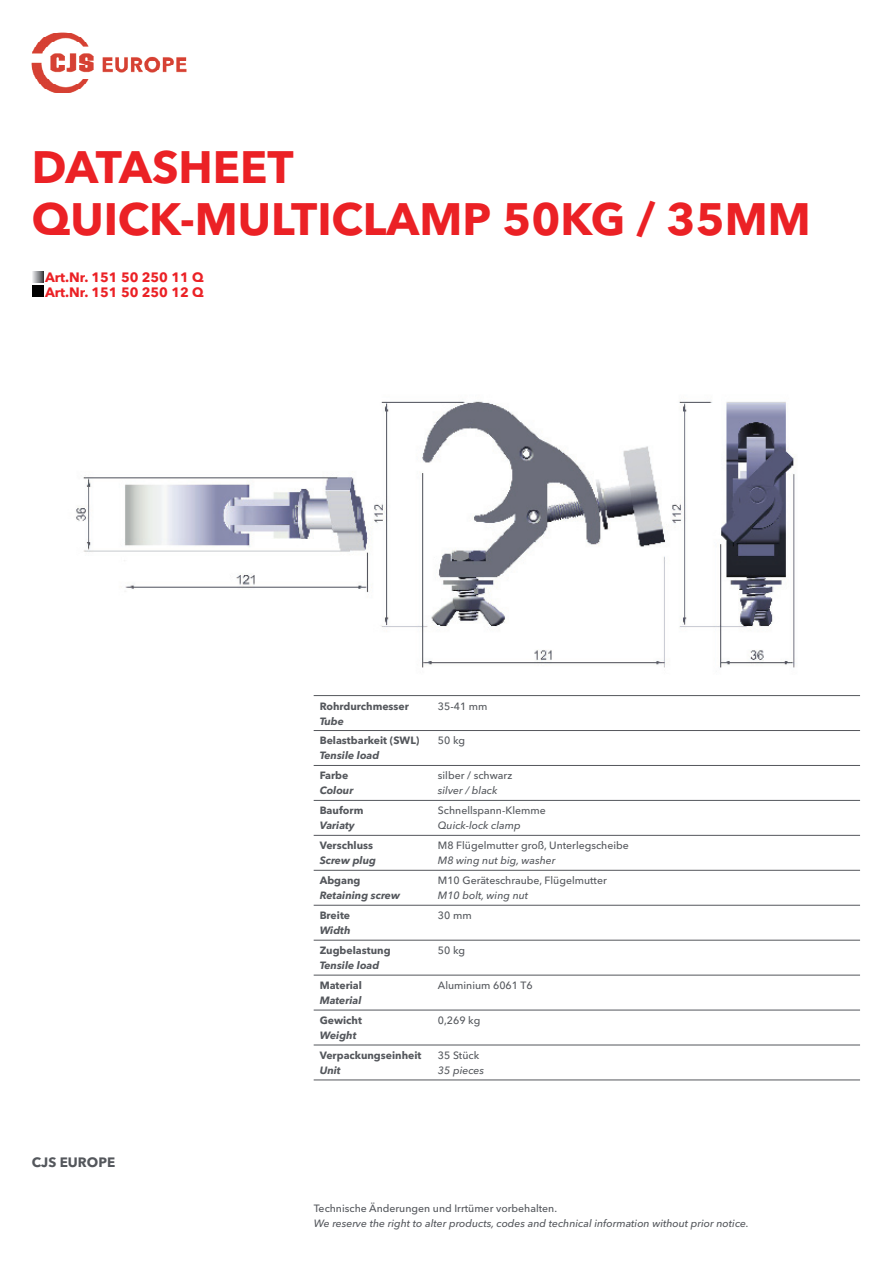
<style>
.page{position:relative;width:893px;height:1263px;background:#fff}
.page>*{position:absolute;margin:0;border:0;box-sizing:border-box;transform-origin:0 0}
.t1{font:700 45px/52.5px "Avenir Next LT Pro";color:#eb2125}
.t2{font:700 13.5px/15px "Avenir Next LT Pro";color:#eb2125}
.t3{font:700 13.5px "Avenir Next LT Pro";color:#54575c}
.t4{font:500 10.5px "Avenir Next LT Pro";color:#54575c}
.t5{font:italic 500 10.5px "Avenir Next LT Pro";color:#54575c}
.t6{font:700 10.5px "Avenir Next LT Pro";color:#54575c}
.t7{font:italic 700 10.5px "Avenir Next LT Pro";color:#54575c}
</style>
<div class="page">
<img style="left:32px;top:271px;width:829px;height:565px">
<img style="left:31px;top:32px;width:156px;height:61px">
<div style="left:32px;top:285px;width:11px;height:11px;background:#000"></div>
<svg style="left:32px;top:271px;width:11px;height:12px"></svg>
<hr style="left:314px;top:695px;width:546px;height:1px;background:#54575c">
<hr style="left:314px;top:730px;width:546px;height:1px;background:#54575c">
<hr style="left:314px;top:765px;width:546px;height:1px;background:#54575c">
<hr style="left:314px;top:800px;width:546px;height:1px;background:#54575c">
<hr style="left:314px;top:835px;width:546px;height:1px;background:#54575c">
<hr style="left:314px;top:870px;width:546px;height:1px;background:#54575c">
<hr style="left:314px;top:905px;width:546px;height:1px;background:#54575c">
<hr style="left:314px;top:940px;width:546px;height:1px;background:#54575c">
<hr style="left:314px;top:975px;width:546px;height:1px;background:#54575c">
<hr style="left:314px;top:1010px;width:546px;height:1px;background:#54575c">
<hr style="left:314px;top:1045px;width:546px;height:1px;background:#54575c">
<hr style="left:314px;top:1080px;width:546px;height:1px;background:#54575c">
<h1 class="t1" style="left:32px;top:141px;width:780px">datashee t<br>quick-multiclamp 50kg / 35mm</h1>
<p class="t2" style="left:45px;top:269px;width:160px">Art.Nr. 151 50 250 11 Q<br>Art.Nr. 151 50 250 12 Q</p>
<p class="t3" style="left:32px;top:1154px;width:85px">CJS EUROPE</p>
<p class="t6" style="left:320px;top:699px;width:91px">Rohrdurchmesser</p>
<p class="t7" style="left:320px;top:714px;width:26px">Tube</p>
<p class="t4" style="left:438px;top:699px;width:51px">35-41 mm</p>
<p class="t6" style="left:320px;top:734px;width:101px">Belastbarkeit (SWL)</p>
<p class="t7" style="left:320px;top:749px;width:61px">Tensile load</p>
<p class="t4" style="left:438px;top:734px;width:29px">50 kg</p>
<p class="t6" style="left:320px;top:769px;width:30px">Farbe</p>
<p class="t7" style="left:320px;top:784px;width:35px">Colour</p>
<p class="t4" style="left:438px;top:769px;width:76px">silber / schwarz</p>
<p class="t5" style="left:438px;top:784px;width:61px">silver / black</p>
<p class="t6" style="left:320px;top:804px;width:45px">Bauform</p>
<p class="t7" style="left:320px;top:819px;width:37px">Variaty</p>
<p class="t4" style="left:438px;top:804px;width:109px">Schnellspann-Klemme</p>
<p class="t5" style="left:438px;top:819px;width:84px">Quick-lock clamp</p>
<p class="t6" style="left:320px;top:839px;width:55px">Verschluss</p>
<p class="t7" style="left:320px;top:854px;width:58px">Screw plug</p>
<p class="t4" style="left:438px;top:839px;width:192px">M8 Flügelmutter groß, Unterlegscheibe</p>
<p class="t5" style="left:438px;top:854px;width:119px">M8 wing nut big, washer</p>
<p class="t6" style="left:320px;top:874px;width:42px">Abgang</p>
<p class="t7" style="left:320px;top:889px;width:82px">Retaining screw</p>
<p class="t4" style="left:438px;top:874px;width:170px">M10 Geräteschraube, Flügelmutter</p>
<p class="t5" style="left:438px;top:889px;width:92px">M10 bolt, wing nut</p>
<p class="t6" style="left:320px;top:909px;width:32px">Breite</p>
<p class="t7" style="left:320px;top:924px;width:32px">Width</p>
<p class="t4" style="left:438px;top:909px;width:35px">30 mm</p>
<p class="t6" style="left:320px;top:944px;width:72px">Zugbelastung</p>
<p class="t7" style="left:320px;top:959px;width:61px">Tensile load</p>
<p class="t4" style="left:438px;top:944px;width:29px">50 kg</p>
<p class="t6" style="left:320px;top:979px;width:44px">Material</p>
<p class="t7" style="left:320px;top:994px;width:43px">Material</p>
<p class="t4" style="left:438px;top:979px;width:96px">Aluminium 6061 T6</p>
<p class="t6" style="left:320px;top:1014px;width:44px">Gewicht</p>
<p class="t7" style="left:320px;top:1029px;width:38px">Weight</p>
<p class="t4" style="left:438px;top:1014px;width:44px">0,269 kg</p>
<p class="t6" style="left:320px;top:1049px;width:103px">Verpackungseinheit</p>
<p class="t7" style="left:320px;top:1064px;width:23px">Unit</p>
<p class="t4" style="left:438px;top:1049px;width:43px">35 Stück</p>
<p class="t5" style="left:438px;top:1064px;width:48px">35 pieces</p>
<p class="t4" style="left:314px;top:1202px;width:245px">Technische Änderungen und Irrtümer vorbehalten.</p>
<p class="t5" style="left:314px;top:1217px;width:437px">We reserve the right to alter products, codes and technical information without prior notice.</p>
</div>
